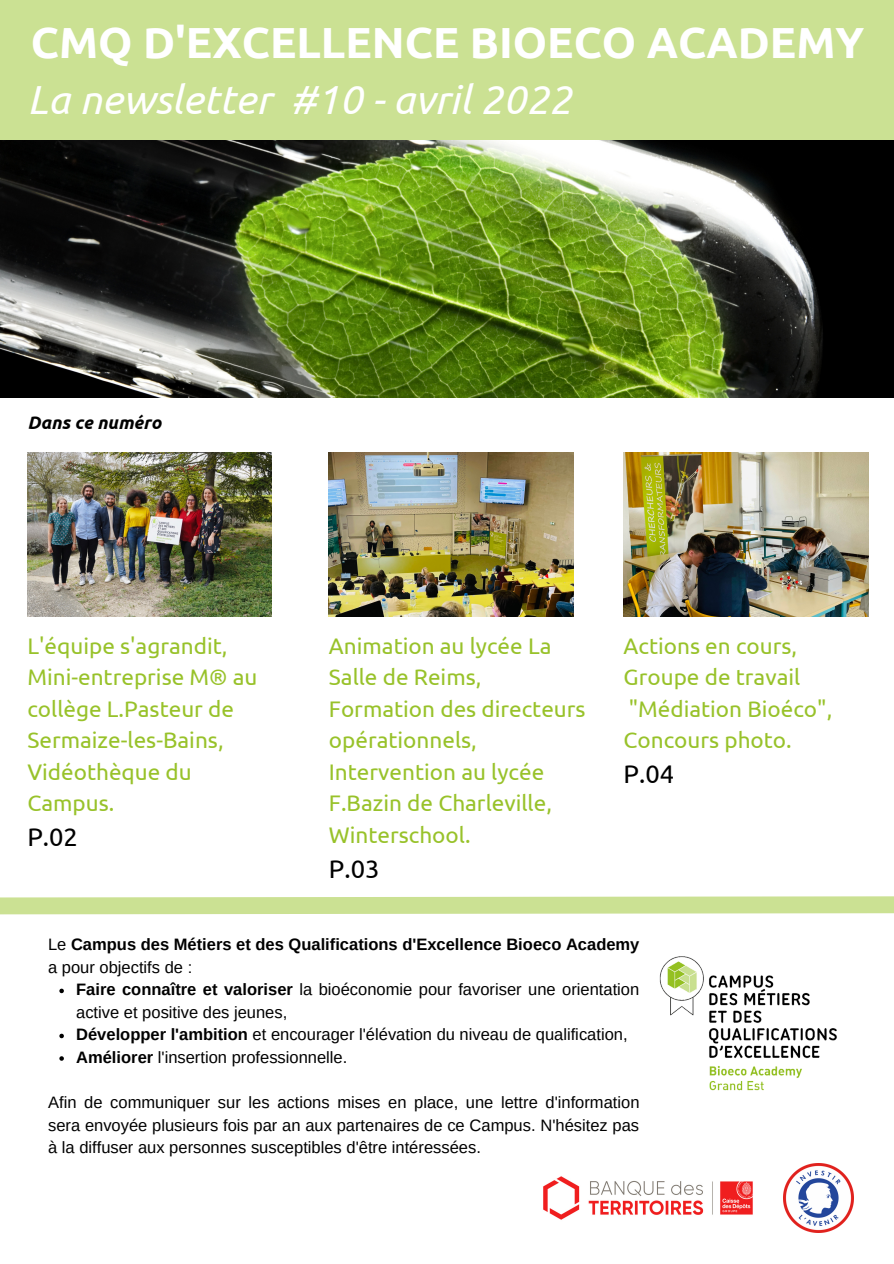
<style>
.page{position:relative;width:894px;height:1264px;background:#fff}
.page>*{position:absolute;margin:0;border:0;box-sizing:border-box;transform-origin:0 0}
.t1{font:700 43.5px "Ubuntu";color:#fff}
.t2{font:italic 40.5px "Ubuntu";color:#fff}
.t3{font:25.5px "Ubuntu";color:#000}
.t4{font:22.5px/31.5px "Ubuntu";color:#98c22a}
.t5{font:italic 700 18.15px "Ubuntu";color:#000}
.t6{font:16.5px/22.5px "Arimo";color:#000}
.t7{font:700 16.5px/22.5px "Arimo";color:#000}
.s1{font-weight:400}
.s2{font-weight:700}
</style>
<div class="page">
<img style="left:0;top:140px;width:893px;height:258px">
<div style="left:0;top:0;width:893px;height:140px;background:#cbe193"></div>
<svg style="left:0;top:896px;width:893px;height:19px;background:#d0e49e"></svg>
<img style="left:659px;top:956px;width:178px;height:135px">
<img style="left:543px;top:1176px;width:210px;height:44px">
<img style="left:783px;top:1163px;width:70px;height:69px">
<img style="left:27px;top:452px;width:245px;height:164px">
<img style="left:329px;top:452px;width:244px;height:164px">
<img style="left:623px;top:452px;width:244px;height:164px">
<svg style="left:59px;top:988px;width:5px;height:5px"></svg>
<svg style="left:59px;top:1033px;width:5px;height:5px"></svg>
<svg style="left:59px;top:1056px;width:5px;height:4px"></svg>
<p class="t1" style="left:31px;top:17px;width:834px">CMQ D'EXCELLENCE BIOECO ACADEMY</p>
<p class="t2" style="left:27px;top:76px;width:545px">La newsletter #10 - avril 2022</p>
<p class="t5" style="left:27px;top:412px;width:135px">Dans ce numéro</p>
<p class="t4" style="left:27px;top:629px;width:201px">L'équipe s'agrandit,</p>
<p class="t4" style="left:27px;top:661px;width:231px">Mini-entreprise M® au collège L.Pasteur de<br>Sermaize-les-Bains,</p>
<p class="t4" style="left:27px;top:755px;width:166px">Vidéothèque du<br>Campus.</p>
<p class="t3" style="left:27px;top:822px;width:52px">P.02</p>
<p class="t4" style="left:329px;top:629px;width:224px">Animation au lycée La<br>Salle de Reims,</p>
<p class="t4" style="left:329px;top:692px;width:258px">Formation des directeurs opérationnels,</p>
<p class="t4" style="left:329px;top:755px;width:224px">Intervention au lycée<br>F.Bazin de Charleville,</p>
<p class="t4" style="left:329px;top:818px;width:143px">Winterschool.</p>
<p class="t3" style="left:329px;top:854px;width:52px">P.03</p>
<p class="t4" style="left:623px;top:629px;width:175px">Actions en cours,</p>
<p class="t4" style="left:623px;top:661px;width:210px">Groupe de travail "Médiation Bioéco",</p>
<p class="t4" style="left:623px;top:724px;width:170px">Concours photo.</p>
<p class="t3" style="left:623px;top:759px;width:52px">P.04</p>
<p class="t7" style="left:48px;top:933px;width:592px"><span class="s1">Le</span> Campus des Métiers et des Qualifications d'Excellence Bioeco Academy <span class="s1">a pour objectifs de :</span></p>
<p class="t6" style="left:76px;top:978px;width:564px"><span class="s2">Faire connaître et valoriser</span> la bioéconomie pour favoriser une orientation active et positive des jeunes,</p>
<p class="t6" style="left:76px;top:1023px;width:552px"><span class="s2">Développer l'ambition</span> et encourager l'élévation du niveau de qualification,</p>
<p class="t6" style="left:76px;top:1046px;width:272px"><span class="s2">Améliorer</span> l'insertion professionnelle.</p>
<p class="t6" style="left:48px;top:1091px;width:592px;text-align:justify">Afin de communiquer sur les actions mises en place, une lettre d'information sera envoyée plusieurs fois par an aux partenaires de ce Campus. N'hésitez pas à la diffuser aux personnes susceptibles d'être intéressées.</p>
</div>
